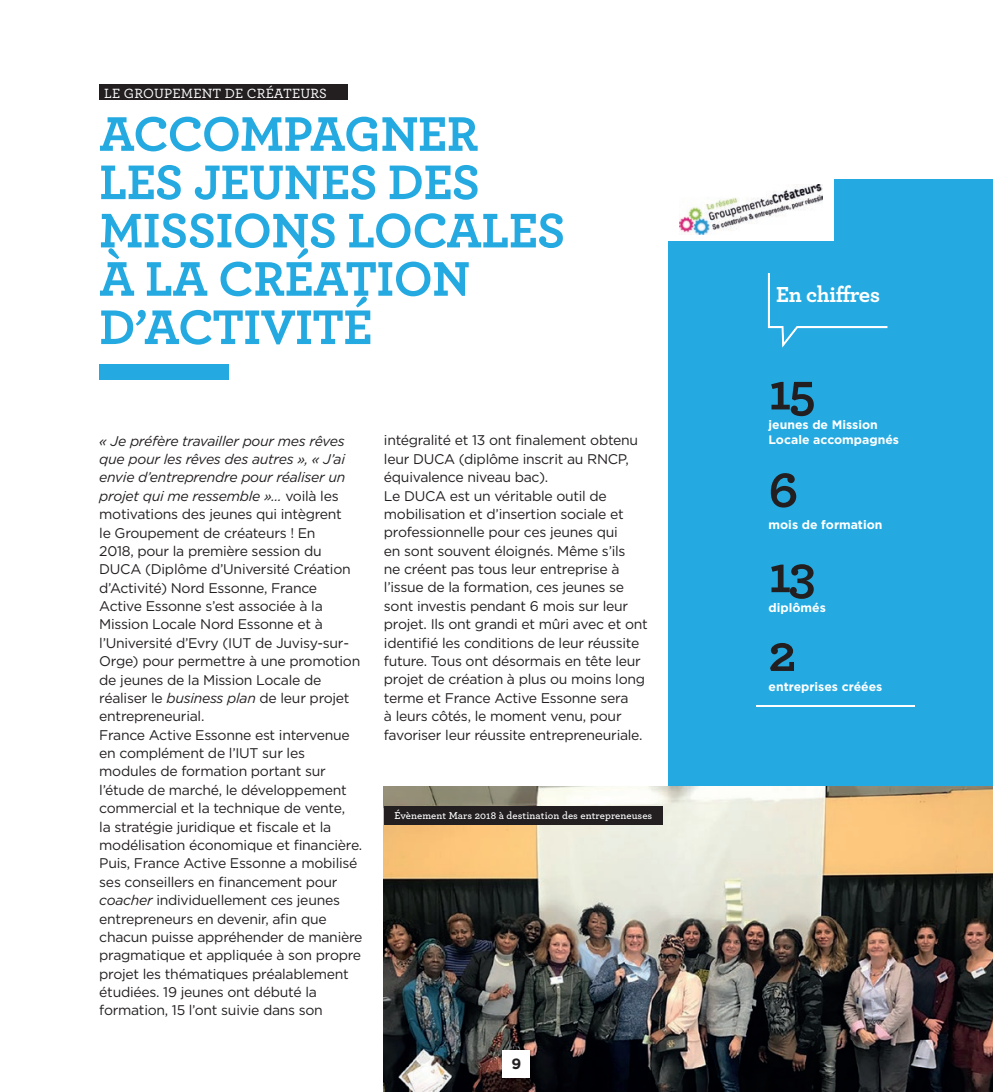
<style>
.page{position:relative;width:993px;height:1092px;background:#fff}
.page>*{position:absolute;margin:0;border:0;box-sizing:border-box;transform-origin:0 0}
.t1{font:700 52.5px "Archer";color:#231f20}
.t2{font:700 50.93px/48.3px "Archer";letter-spacing:-.01em;color:#24aae1}
.t3{font:700 22.75px "Archer";letter-spacing:-.02em;color:#fff}
.t4{font:700 14.88px "Gotham";color:#231f20}
.t5{font:14px/18.4px "Gotham";letter-spacing:-.02em;color:#231f20}
.t6{font:500 14px "Archer";letter-spacing:.01em;color:#fff}
.t7{font:700 12.25px/14.7px "Gotham";color:#fff}
.t8{font:600 10.5px "Archer";letter-spacing:.01em;color:#fff}
.s1{font-style:italic}
</style>
<div class="page">
<div style="left:99px;top:364px;width:130px;height:15px;background:#24aae1"></div>
<div style="left:99px;top:85px;width:248px;height:15px;background:#231f20"></div>
<div style="left:668px;top:180px;width:324px;height:645px;background:#24aae1"></div>
<svg style="left:767px;top:273px;width:120px;height:74px"></svg>
<hr style="left:755px;top:705px;width:159px;height:1px;background:#fff">
<img style="left:384px;top:786px;width:608px;height:305px">
<div style="left:657px;top:178px;width:176px;height:63px;background:#fff"></div>
<img style="left:679px;top:185px;width:143px;height:49px">
<div style="left:384px;top:806px;width:278px;height:18px;background:#231f20"></div>
<div style="left:502px;top:1050px;width:28px;height:27px;background:#fff"></div>
<p class="t6" style="left:104px;top:83px;width:224px">LE GROUPEMENT DE CRÉATEURS</p>
<h2 class="t2" style="left:99px;top:106px;width:467px">ACCOMPAGNER<br>LES JEUNES DES<br>MISSIONS LOCALES<br>À LA CRÉATION<br>D’ACTIVITÉ</h2>
<p class="t5" style="left:99px;top:431px;width:264px"><span class="s1">« Je préfère travailler pour mes rêves que pour les rêves des autres », « J’ai envie d’entreprendre pour réaliser un projet qui me ressemble »…</span> voilà les motivations des jeunes qui intègrent<br>le Groupement de créateurs ! En<br>2018, pour la première session du DUCA (Diplôme d’Université Création d’Activité) Nord Essonne, France Active Essonne s’est associée à la Mission Locale Nord Essonne et à l’Université d’Evry (IUT de Juvisy-sur-Orge) pour permettre à une promotion de jeunes de la Mission Locale de réaliser le <span class="s1">business plan</span> de leur projet entrepreneurial.<br>France Active Essonne est intervenue en complément de l’IUT sur les modules de formation portant sur l’étude de marché, le développement commercial et la technique de vente,<br>la stratégie juridique et fiscale et la modélisation économique et financière.<br>Puis, France Active Essonne a mobilisé ses conseillers en financement pour <span class="s1">coacher</span> individuellement ces jeunes entrepreneurs en devenir, afin que chacun puisse appréhender de manière pragmatique et appliquée à son propre projet les thématiques préalablement étudiées. 19 jeunes ont débuté la formation, 15 l’ont suivie dans son</p>
<p class="t5" style="left:384px;top:431px;width:265px">intégralité et 13 ont finalement obtenu leur DUCA (diplôme inscrit au RNCP, équivalence niveau bac).<br>Le DUCA est un véritable outil de mobilisation et d’insertion sociale et professionnelle pour ces jeunes qui<br>en sont souvent éloignés. Même s’ils<br>ne créent pas tous leur entreprise à l’issue de la formation, ces jeunes se sont investis pendant 6 mois sur leur projet. Ils ont grandi et mûri avec et ont identifié les conditions de leur réussite future. Tous ont désormais en tête leur projet de création à plus ou moins long terme et France Active Essonne sera<br>à leurs côtés, le moment venu, pour favoriser leur réussite entrepreneuriale.</p>
<p class="t8" style="left:394px;top:808px;width:259px">Évènement Mars 2018 à destination des entrepreneuses</p>
<p class="t4" style="left:511px;top:1053px;width:11px">9</p>
<h3 class="t3" style="left:776px;top:276px;width:105px">En chiffres</h3>
<h1 class="t1" style="left:768px;top:350px;width:49px">15</h1>
<p class="t7" style="left:768px;top:417px;width:132px">jeunes de Mission<br>Locale accompagnés</p>
<h1 class="t1" style="left:768px;top:448px;width:31px">6</h1>
<p class="t7" style="left:768px;top:517px;width:115px">mois de formation</p>
<h1 class="t1" style="left:768px;top:533px;width:48px">13</h1>
<p class="t7" style="left:768px;top:600px;width:59px">diplômés</p>
<h1 class="t1" style="left:768px;top:612px;width:29px">2</h1>
<p class="t7" style="left:768px;top:678px;width:115px">entreprises créées</p>
</div>
